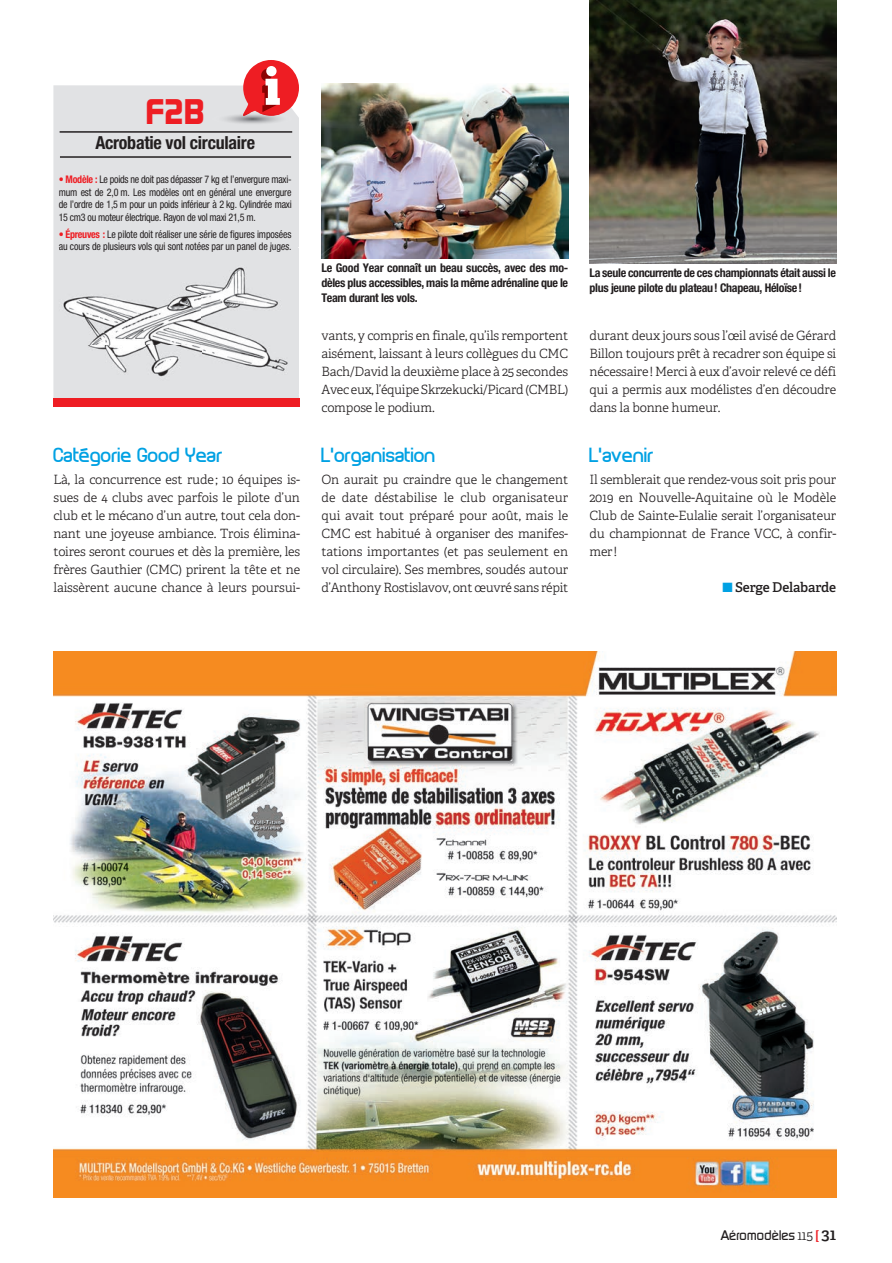
<style>
.page{position:relative;width:892px;height:1263px;background:#fff}
.page>*{position:absolute;margin:0;border:0;box-sizing:border-box;transform-origin:0 0}
.t1{font:700 34.5px "Digital";color:#ee1d23}
.t2{font:19.5px "Planet Estyle";letter-spacing:-.015em;color:#00a1e3}
.t3{font:700 condensed 18px "Helvetica Neue LT Std";letter-spacing:-.015em;color:#231f20}
.t4{font:500 13.5px "Digital";letter-spacing:-.025em;color:#231f20}
.t5{font:600 13.5px "Adelle";letter-spacing:-.015em;color:#231f20}
.t6{font:300 12.75px/18px "Adelle";letter-spacing:-.015em;color:#231f20;text-align:justify}
.t7{font:700 condensed 12px/15px "Helvetica Neue LT Std";letter-spacing:-.025em;color:#231f20}
.t8{font:condensed 10.5px/12.6px "Helvetica Neue LT Std";letter-spacing:-.01em;color:#231f20;text-align:justify;scale:.95 1}
.s1{font-weight:700;color:#ee1d23}
.s2{color:#00a1e3}
.s3{font-family:"Adelle";font-weight:300}
.s4{font-family:"Adelle";font-weight:600;color:#ee1d23}
.s5{font-family:"Adelle";font-weight:600;font-size:16.5px}
</style>
<div class="page">
<div style="left:53px;top:85px;width:246px;height:313px;background:#e1e2e4"></div>
<hr style="left:60px;top:156px;width:231px;height:2px;background:#231f20">
<hr style="left:60px;top:131px;width:232px;height:2px;background:#231f20">
<img style="left:211px;top:112px;width:82px;height:13px">
<svg style="left:242px;top:60px;width:57px;height:57px"></svg>
<div style="left:266px;top:66px;width:10px;height:10px;background:#fff;border-radius:50%"></div>
<img style="left:54px;top:248px;width:245px;height:147px">
<img style="left:59px;top:248px;width:232px;height:4px">
<div style="left:53px;top:398px;width:247px;height:9px;background:#ee1d23"></div>
<img style="left:589px;top:0;width:247px;height:263px">
<img style="left:321px;top:83px;width:247px;height:176px">
<img style="left:53px;top:651px;width:783px;height:546px">
<h1 class="t1" style="left:145px;top:95px;width:61px">F2B</h1>
<h3 class="t3" style="left:95px;top:136px;width:161px">Acrobatie vol circulaire</h3>
<p class="t8" style="left:59px;top:174px;width:247px"><span class="s1">• Modèle :</span> Le poids ne doit pas dépasser 7 kg et l’envergure maxi&shy;mum est de 2,0 m. Les modèles ont en général une envergure de l’ordre de 1,5 m pour un poids inférieur à 2 kg. Cylindrée maxi 15 cm3 ou moteur électrique. Rayon de vol maxi 21,5 m.</p>
<p class="t8" style="left:59px;top:229px;width:247px"><span class="s1">• Épreuves :</span> Le pilote doit réaliser une série de figures imposées au cours de plusieurs vols qui sont notées par un panel de juges.</p>
<h2 class="t2" style="left:53px;top:442px;width:171px">Catégorie Good Year</h2>
<p class="t6" style="left:53px;top:472px;width:248px">Là, la concurrence est rude ; 10 équipes is&shy;sues de 4 clubs avec parfois le pilote d’un club et le mécano d’un autre, tout cela don&shy;nant une joyeuse ambiance. Trois élimina&shy;toires seront courues et dès la première, les frères Gauthier (CMC) prirent la tête et ne laissèrent aucune chance à leurs poursui-</p>
<p class="t7" style="left:321px;top:261px;width:248px;text-align:justify">Le Good Year connaît un beau succès, avec des mo&shy;dèles plus accessibles, mais la même adrénaline que le Team durant les vols.</p>
<p class="t6" style="left:321px;top:328px;width:248px">vants, y compris en finale, qu’ils remportent aisément, laissant à leurs collègues du CMC Bach/David la deuxième place à 25 secondes Avec eux, l’équipe Skrzekucki/Picard (CMBL) compose le podium.</p>
<h2 class="t2" style="left:321px;top:442px;width:116px">L’organisation</h2>
<p class="t6" style="left:321px;top:472px;width:248px">On aurait pu craindre que le changement de date déstabilise le club organisateur qui avait tout préparé pour août, mais le CMC est habitué à organiser des manifes&shy;tations importantes (et pas seulement en vol circulaire). Ses membres, soudés autour d’Anthony Rostislavov, ont œuvré sans répit</p>
<p class="t7" style="left:589px;top:266px;width:248px">La seule concurrente de ces championnats était aussi le plus jeune pilote du plateau ! Chapeau, Héloïse !</p>
<p class="t6" style="left:589px;top:328px;width:248px">durant deux jours sous l’œil avisé de Gérard Billon toujours prêt à recadrer son équipe si nécessaire ! Merci à eux d’avoir relevé ce défi qui a permis aux modélistes d’en découdre dans la bonne humeur.</p>
<h2 class="t2" style="left:589px;top:442px;width:66px">L’avenir</h2>
<p class="t6" style="left:589px;top:472px;width:248px">Il semblerait que rendez-vous soit pris pour 2019 en Nouvelle-Aquitaine où le Modèle Club de Sainte-Eulalie serait l’organisateur du championnat de France VCC, à confir&shy;mer !</p>
<p class="t5" style="left:722px;top:581px;width:115px"><span class="s2">■</span> Serge Delabarde</p>
<p class="t4" style="left:720px;top:1230px;width:117px">Aéromodèles <span class="s3">115</span> <span class="s4">[</span> <span class="s5">31</span></p>
</div>
